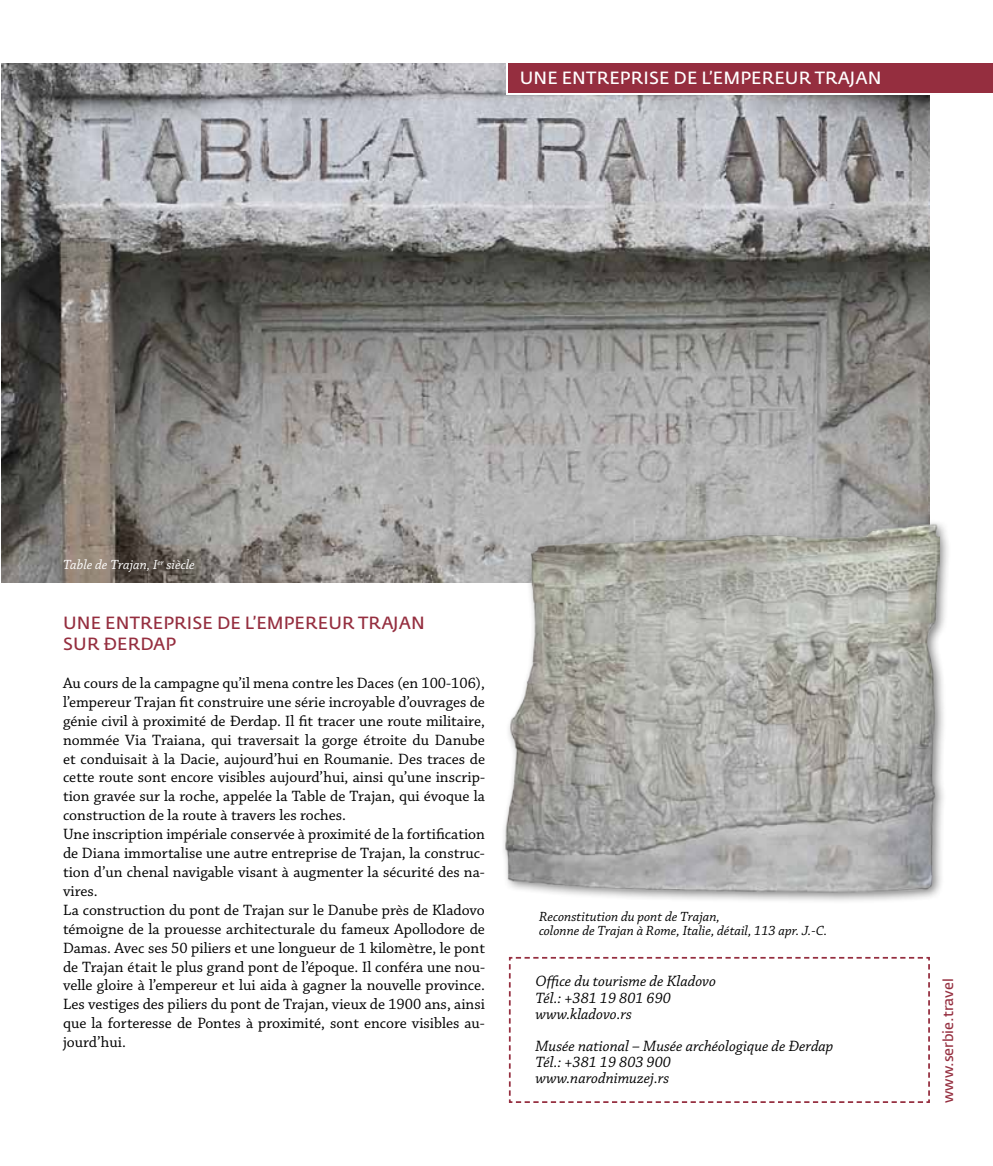
<style>
.page{position:relative;width:993px;height:1166px;background:#fff}
.page>*{position:absolute;margin:0;border:0;box-sizing:border-box;transform-origin:0 0}
.t1{font:17.5px "Fedra Sans Pro";letter-spacing:.01em;color:#952e3f}
.t2{font:17.5px "Fedra Sans Pro";letter-spacing:.01em;color:#fff}
.t3{font:15.75px/18.9px "Chaparral Pro";color:#000}
.t4{font:italic 15.75px/16.1px "Chaparral Pro";color:#000}
.t5{font:italic 14px/14px "Chaparral Pro";color:#000}
.t6{font:italic 14px "Chaparral Pro";color:#fff}
.t7{font:14px "Fedra Sans Pro";color:#952e3f}
</style>
<div class="page">
<img style="left:1px;top:63px;width:928px;height:520px">
<svg style="left:508px;top:956px;width:422px;height:147px"></svg>
<div style="left:500px;top:519px;width:450px;height:385px;background:#000;opacity:.5"></div>
<img style="left:504px;top:522px;width:434px;height:371px">
<div style="left:506px;top:61px;width:486px;height:34px;background:#fff"></div>
<div style="left:508px;top:63px;width:484px;height:30px;background:#952e3f"></div>
<p class="t2" style="left:519px;top:67px;width:79px">UNE ENTRE</p>
<p class="t2" style="left:619px;top:67px;width:21px">PRISE</p>
<p class="t2" style="left:673px;top:67px;width:91px">DE L’EM PEREUR</p>
<p class="t2" style="left:814px;top:67px;width:13px">TRA</p>
<p class="t2" style="left:849px;top:67px;width:33px">JAN</p>
<p class="t6" style="left:63px;top:557px;width:133px">Table de Trajan, I<sup>er</sup> siècle</p>
<p class="t1" style="left:63px;top:612px;width:79px">UNE ENTRE</p>
<p class="t1" style="left:163px;top:612px;width:21px">PRISE</p>
<p class="t1" style="left:217px;top:612px;width:91px">DE L’EM PEREUR</p>
<p class="t1" style="left:358px;top:612px;width:13px">TRA</p>
<p class="t1" style="left:393px;top:612px;width:33px">JAN</p>
<p class="t1" style="left:63px;top:633px;width:13px">SUR</p>
<p class="t1" style="left:104px;top:633px;width:27px">ĐERDA</p>
<p class="t1" style="left:165px;top:633px;width:12px">P</p>
<p class="t3" style="left:63px;top:674px;width:423px">Au cours de la campagne qu’il mena contre les Daces (en 100-106), l’empereur Trajan fit construire une série incroyable d’ouvrages de génie civil à proximité de Đerdap. Il fit tracer une route militaire, nommée Via Traiana, qui traversait la gorge étroite du Danube et conduisait à la Dacie, aujourd’hui en Roumanie. Des traces de cette route sont encore visibles aujourd’hui, ainsi qu’une inscrip&shy;tion gravée sur la roche, appelée la Table de Trajan, qui évoque la construction de la route à travers les roches.<br>Une inscription impériale conservée à proximité de la fortification de Diana immortalise une autre entreprise de Trajan, la construc&shy;tion d’un chenal navigable visant à augmenter la sécurité des na&shy;vires.<br>La construction du pont de Trajan sur le Danube près de Kladovo témoigne de la prouesse architecturale du fameux Apollodore de Damas. Avec ses 50 piliers et une longueur de 1 kilomètre, le pont de Trajan était le plus grand pont de l’époque. Il conféra une nou&shy;velle gloire à l’empereur et lui aida à gagner la nouvelle province.<br>Les vestiges des piliers du pont de Trajan, vieux de 1900 ans, ainsi que la forteresse de Pontes à proximité, sont encore visibles au&shy;jourd’hui.</p>
<p class="t5" style="left:539px;top:910px;width:289px">Reconstitution du pont de Trajan,<br>colonne de Trajan à Rome, Italie, détail, 113 apr. J.-C.</p>
<p class="t4" style="left:535px;top:974px;width:182px">Office du tourisme de Kladovo<br>Tél.: +381 19 801 690 www.kladovo.rs</p>
<p class="t4" style="left:535px;top:1038px;width:299px">Musée national – Musée archéologique de Đerdap<br>Tél.: +381 19 803 900<br>www.narodnimuzej.rs</p>
<p class="t7" style="left:939px;top:1103px;width:126px;rotate:-90deg">www.serbie.travel</p>
</div>
